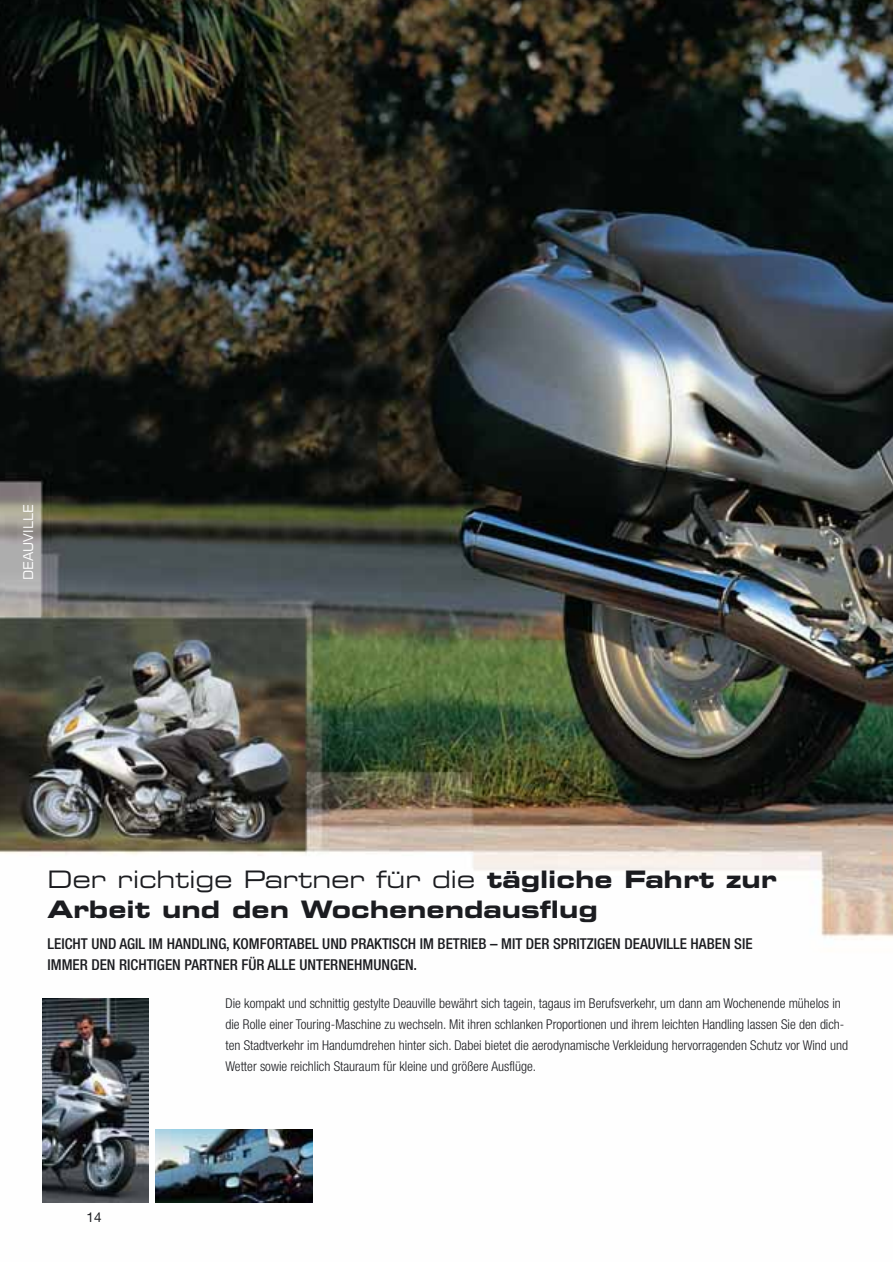
<style>
.page{position:relative;width:893px;height:1262px;background:#fff}
.page>*{position:absolute;margin:0;border:0;box-sizing:border-box;transform-origin:0 0}
.t1{font:700 expanded 24px/30px "Square 721 BT";color:#1b1c20}
.t2{font:500 condensed 15px/21px "Helvetica Neue";color:#1b1c20}
.t3{font:300 condensed 13.5px/21px "Helvetica Neue";color:#1b1c20}
.t4{font:13.5px "Square 721 BT";color:#fff}
.t5{font:13.5px "Helvetica Neue";color:#1b1c20}
.s1{font-weight:400}
</style>
<div class="page">
<img style="left:1px;top:0;width:891px;height:1203px">
<img style="left:43px;top:998px;width:106px;height:204px">
<img style="left:155px;top:1130px;width:158px;height:72px">
<p class="t4" style="left:23px;top:580px;width:77px;rotate:-90deg">DEAUVILLE</p>
<h1 class="t1" style="left:47px;top:866px;width:730px"><span class="s1">Der richtige Partner für die</span> tägliche Fahrt zur<br>Arbeit und den Wochenendausflug</h1>
<p class="t2" style="left:47px;top:934px;width:706px">LEICHT UND AGIL IM HANDLING, KOMFORTABEL UND PRAKTISCH IM BETRIEB – MIT DER SPRITZIGEN DEAUVILLE HABEN SIE<br>IMMER DEN RICHTIGEN PARTNER FÜR ALLE UNTERNEHMUNGEN.</p>
<p class="t5" style="left:87px;top:1212px;width:17px">14</p>
<p class="t3" style="left:225px;top:993px;width:624px">Die kompakt und schnittig gestylte Deauville bewährt sich tagein, tagaus im Berufsverkehr, um dann am Wochenende mühelos in die Rolle einer Touring-Maschine zu wechseln. Mit ihren schlanken Proportionen und ihrem leichten Handling lassen Sie den dich&shy;ten Stadtverkehr im Handumdrehen hinter sich. Dabei bietet die aerodynamische Verkleidung hervorragenden Schutz vor Wind und Wetter sowie reichlich Stauraum für kleine und größere Ausflüge.</p>
</div>
